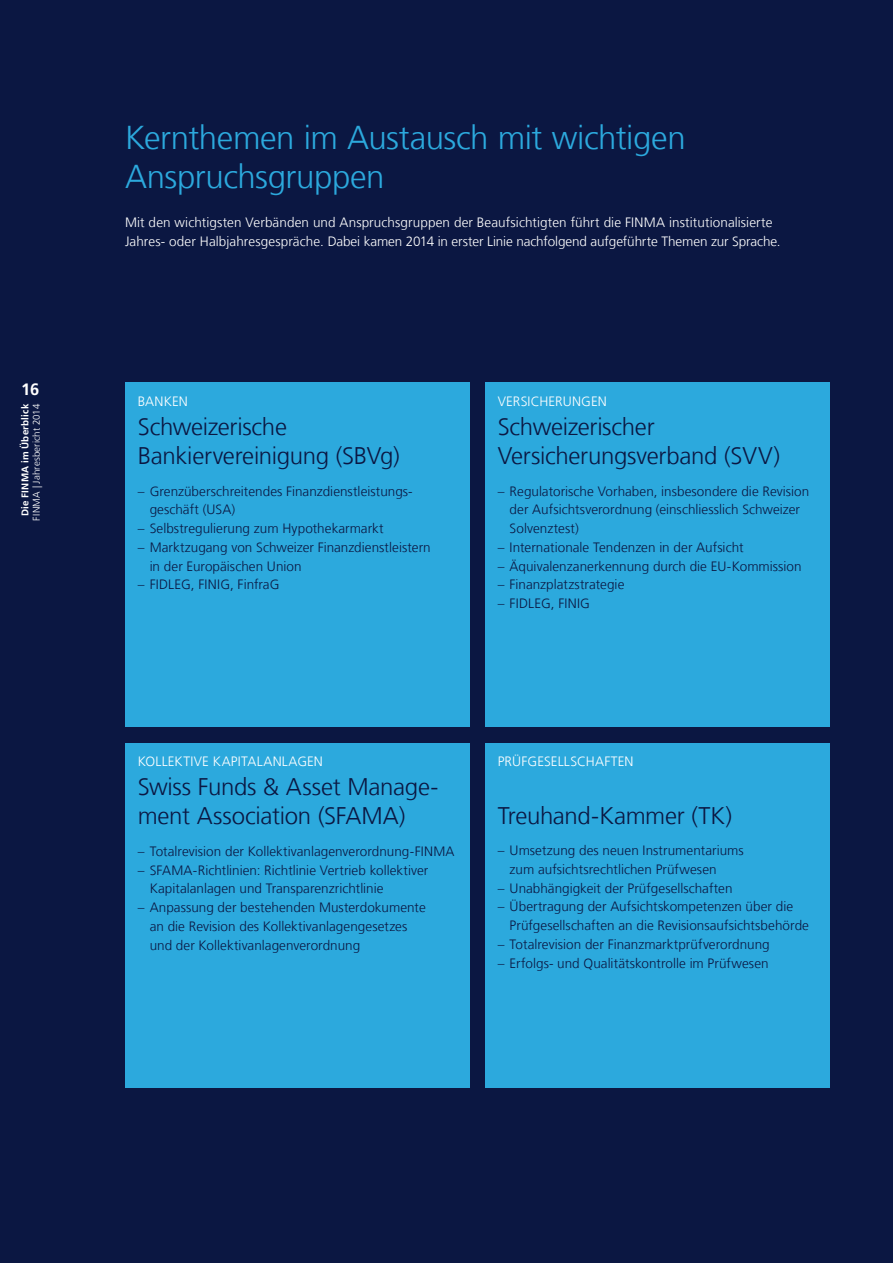
<style>
.page{position:relative;width:893px;height:1263px;background:#0b1742}
.page>*{position:absolute;margin:0;border:0;box-sizing:border-box;transform-origin:0 0}
.t1{font:300 33px/39px "Frutiger LT Com";letter-spacing:-.015em;color:#2ca9dd}
.t2{font:300 24px/29.2px "Frutiger LT Com";letter-spacing:-.01em;color:#0b1742}
.t3{font:700 16.5px "Frutiger LT Com";color:#fff}
.t4{font:300 13.5px/18.8px "Frutiger LT Com";letter-spacing:.005em;color:#0b1742}
.t5{font:300 13.5px/19.5px "Frutiger LT Com";letter-spacing:.005em;color:#fff}
.t6{font:300 9.75px "Frutiger LT Com";letter-spacing:.015em;color:#fff}
.t7{font:700 9.75px "Frutiger LT Com";letter-spacing:.02em;color:#fff}
</style>
<div class="page">
<div style="left:125px;top:383px;width:344px;height:344px;background:#2ca9dd"></div>
<div style="left:125px;top:743px;width:344px;height:344px;background:#2ca9dd"></div>
<div style="left:485px;top:383px;width:344px;height:344px;background:#2ca9dd"></div>
<div style="left:485px;top:743px;width:344px;height:344px;background:#2ca9dd"></div>
<p class="t3" style="left:21px;top:380px;width:19px">16</p>
<p class="t7" style="left:19px;top:516px;width:114px;rotate:-90deg">Die FINMA im Überblick</p>
<p class="t6" style="left:31px;top:520px;width:118px;rotate:-90deg">FINMA | Jahresbericht 2014</p>
<h1 class="t1" style="left:125px;top:118px;width:562px">Kernthemen im Austausch mit wichtigen<br>Anspruchsgruppen</h1>
<p class="t5" style="left:125px;top:212px;width:657px">Mit den wichtigsten Verbänden und Anspruchsgruppen der Beaufsichtigten führt die FINMA institutionalisierte<br>Jahres- oder Halbjahresgespräche. Dabei kamen 2014 in erster Linie nachfolgend aufgeführte Themen zur Sprache.</p>
<p class="t5" style="left:138px;top:391px;width:52px">BANKEN</p>
<h2 class="t2" style="left:138px;top:412px;width:263px">Schweizerische<br>Bankiervereinigung (SBVg)</h2>
<p class="t4" style="left:150px;top:482px;width:264px;text-indent:-12px">– Grenzüberschreitendes Finanzdienstleistungs&shy;geschäft (USA)</p>
<p class="t4" style="left:138px;top:519px;width:247px">– Selbstregulierung zum Hypothekarmarkt</p>
<p class="t4" style="left:150px;top:538px;width:283px;text-indent:-12px">– Marktzugang von Schweizer Finanzdienstleistern in der Europäischen Union</p>
<p class="t4" style="left:138px;top:575px;width:143px">– FIDLEG, FINIG, FinfraG</p>
<p class="t5" style="left:498px;top:391px;width:111px">VERSICHERUNGEN</p>
<h2 class="t2" style="left:498px;top:412px;width:284px">Schweizerischer<br>Versicherungsverband (SVV)</h2>
<p class="t4" style="left:510px;top:482px;width:301px;text-indent:-12px">– Regulatorische Vorhaben, insbesondere die Revision der Aufsichtsverordnung (einschliesslich Schweizer<br>Solvenztest)</p>
<p class="t4" style="left:498px;top:538px;width:247px">– Internationale Tendenzen in der Aufsicht</p>
<p class="t4" style="left:498px;top:557px;width:305px">– Äquivalenzanerkennung durch die EU-Kommission</p>
<p class="t4" style="left:498px;top:575px;width:128px">– Finanzplatzstrategie</p>
<p class="t4" style="left:498px;top:594px;width:94px">– FIDLEG, FINIG</p>
<p class="t5" style="left:138px;top:751px;width:187px">KOLLEKTIVE KAPITALANLAGEN</p>
<h2 class="t2" style="left:138px;top:772px;width:302px">Swiss Funds &amp; Asset Manage&shy;ment Association (SFAMA)</h2>
<p class="t4" style="left:138px;top:842px;width:318px">– Totalrevision der Kollektivanlagenverordnung-FINMA</p>
<p class="t4" style="left:150px;top:861px;width:280px;text-indent:-12px">– SFAMA-Richtlinien: Richtlinie Vertrieb kollektiver<br>Kapitalanlagen und Transparenzrichtlinie</p>
<p class="t4" style="left:150px;top:898px;width:278px;text-indent:-12px">– Anpassung der bestehenden Musterdokumente an die Revision des Kollektivanlagengesetzes und der Kollektivanlagenverordnung</p>
<p class="t5" style="left:498px;top:751px;width:137px">PRÜFGESELLSCHAFTEN</p>
<h2 class="t2" style="left:498px;top:801px;width:236px">Treuhand-Kammer (TK)</h2>
<p class="t4" style="left:510px;top:841px;width:236px;text-indent:-12px">– Umsetzung des neuen Instrumentariums zum aufsichtsrechtlichen Prüfwesen</p>
<p class="t4" style="left:498px;top:879px;width:236px">– Unabhängigkeit der Prüfgesellschaften</p>
<p class="t4" style="left:510px;top:897px;width:301px;text-indent:-12px">– Übertragung der Aufsichtskompetenzen über die<br>Prüfgesellschaften an die Revisionsaufsichtsbehörde</p>
<p class="t4" style="left:498px;top:935px;width:274px">– Totalrevision der Finanzmarktprüfverordnung</p>
<p class="t4" style="left:498px;top:954px;width:272px">– Erfolgs- und Qualitätskontrolle im Prüfwesen</p>
</div>
